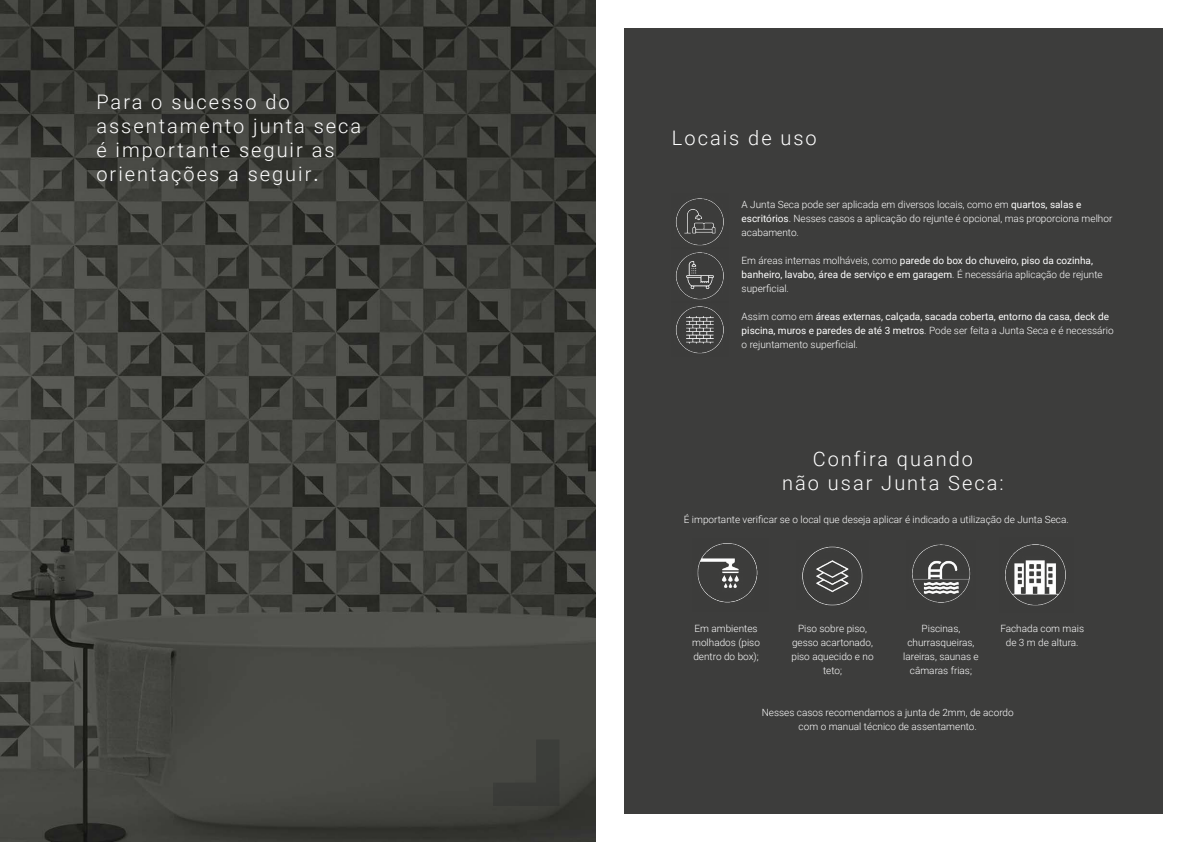
<style>
.page{position:relative;width:1191px;height:842px;background:#fff}
.page>*{position:absolute;margin:0;border:0;box-sizing:border-box;transform-origin:0 0}
.t1{font:300 20px/24px "Roboto";letter-spacing:.1em;color:#fff;text-align:center}
.t2{font:300 10px/14px "Roboto";color:#fff;text-align:center}
.t3{font:10px/14px "Roboto";color:#fff}
.s1{font-weight:400}
.s2{font-weight:300}
</style>
<div class="page">
<div style="left:624px;top:28px;width:538px;height:786px;background:#3d3d3c"></div>
<img style="left:0;top:0;width:595px;height:842px">
<img style="left:697px;top:543px;width:61px;height:60px">
<img style="left:802px;top:546px;width:61px;height:60px">
<img style="left:912px;top:544px;width:59px;height:59px">
<img style="left:1005px;top:544px;width:61px;height:62px">
<img style="left:676px;top:198px;width:48px;height:48px">
<img style="left:676px;top:252px;width:48px;height:102px">
<svg style="left:493px;top:739px;width:66px;height:67px;background:#3f403c"></svg>
<h1 class="t1" style="left:96px;top:90px;width:266px;text-align:left">Para o sucesso do assentamento junta seca é importante seguir as orientações a seguir<span class="s1">.</span></h1>
<h1 class="t1" style="left:672px;top:126px;width:146px">Locais de uso</h1>
<p class="t2" style="left:741px;top:197px;width:372px;text-align:left">A Junta Seca pode ser aplicada em diversos locais, como em <span class="s1">quartos, salas e escritórios</span>. Nesses casos a aplicação do rejunte é opcional, mas proporciona melhor acabamento.</p>
<p class="t3" style="left:741px;top:253px;width:363px"><span class="s2">Em áreas internas molháveis, como</span> parede do box do chuveiro, piso da cozinha, banheiro, lavabo, área de serviço e em garagem<span class="s2">. É necessária aplicação de rejunte superficial.</span></p>
<p class="t3" style="left:741px;top:309px;width:374px"><span class="s2">Assim como em</span> áreas externas, calçada, sacada coberta, entorno da casa, deck de piscina, muros e paredes de até 3 metros<span class="s2">. Pode ser feita a Junta Seca e é necessário o rejuntamento superficial.</span></p>
<h1 class="t1" style="left:782px;top:446px;width:223px">Confira quando<br>não usar Junta Seca:</h1>
<p class="t2" style="left:684px;top:512px;width:386px">É importante verificar se o local que deseja aplicar é indicado a utilização de Junta Seca.</p>
<p class="t2" style="left:692px;top:621px;width:69px;text-align:left">Em ambientes molhados (piso dentro do box);</p>
<p class="t2" style="left:791px;top:621px;width:84px">Piso sobre piso, gesso acartonado, piso aquecido e no teto;</p>
<p class="t2" style="left:903px;top:621px;width:77px">Piscinas, churrasqueiras, lareiras, saunas e câmaras frias;</p>
<p class="t2" style="left:1000px;top:621px;width:85px">Fachada com mais de 3 m de altura.</p>
<p class="t2" style="left:762px;top:705px;width:253px">Nesses casos recomendamos a junta de 2mm, de acordo com o manual técnico de assentamento.</p>
</div>
